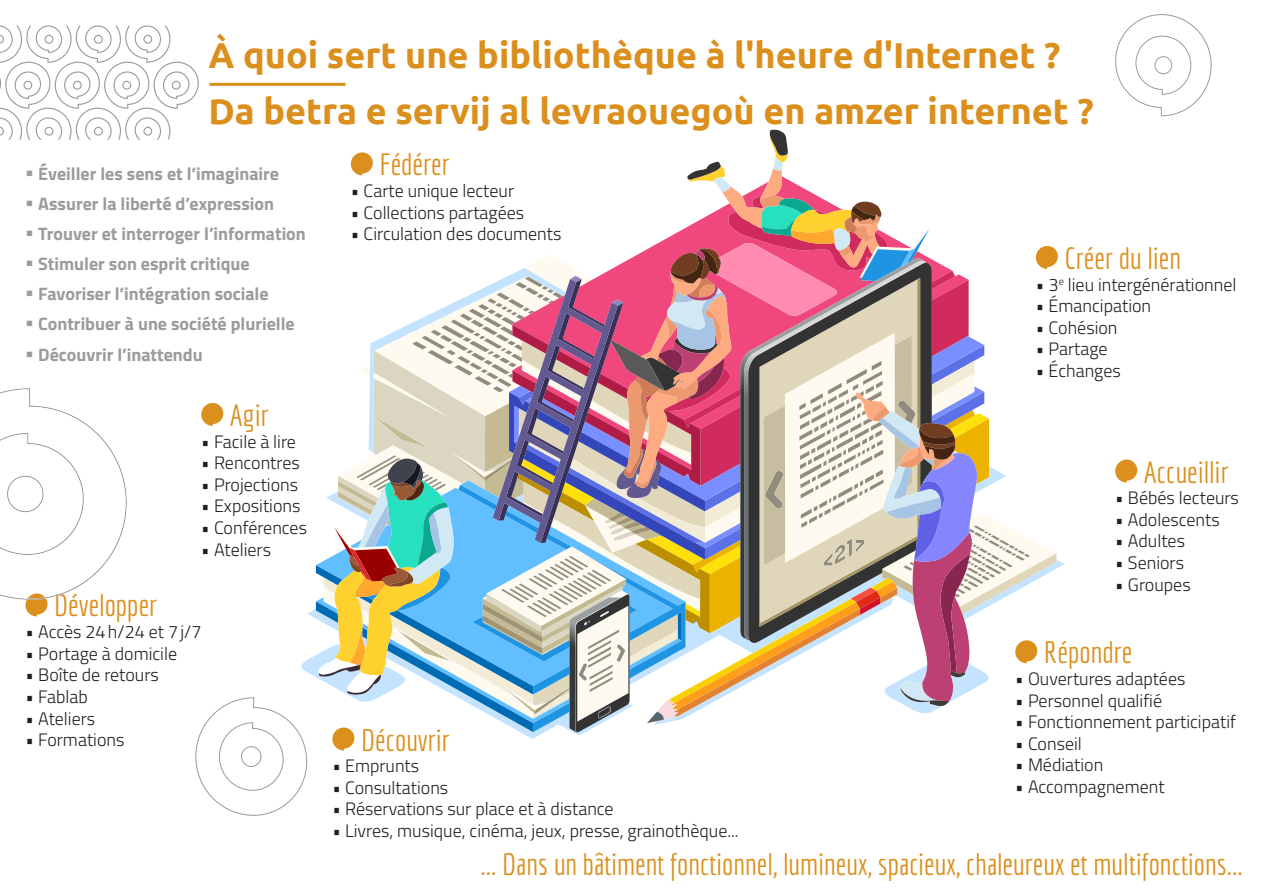
<style>
.page{position:relative;width:1263px;height:893px;background:#fff}
.page>*{position:absolute;margin:0;border:0;box-sizing:border-box;transform-origin:0 0}
.t1{font:700 36px "Ubuntu";color:#db8f1c}
.t2{font:30px "Economica";color:#db8f1b}
.t3{font:300 18px "Titillium Web";color:#231f20}
.t4{font:700 18px "Titillium Web";color:#9c9b9b}
</style>
<div class="page">
<svg style="left:195px;top:697px;width:113px;height:119px"></svg>
<svg style="left:1115px;top:14px;width:97px;height:103px"></svg>
<svg style="left:0;top:26px;width:199px;height:114px"></svg>
<svg style="left:1115px;top:460px;width:22px;height:23px"></svg>
<svg style="left:26px;top:600px;width:22px;height:16px"></svg>
<svg style="left:1056px;top:250px;width:2px;height:13px"></svg>
<svg style="left:201px;top:403px;width:22px;height:23px"></svg>
<svg style="left:977px;top:345px;width:79px;height:342px"></svg>
<svg style="left:688px;top:179px;width:128px;height:16px"></svg>
<svg style="left:814px;top:206px;width:115px;height:36px"></svg>
<svg style="left:660px;top:198px;width:154px;height:44px"></svg>
<svg style="left:687px;top:130px;width:101px;height:50px"></svg>
<svg style="left:318px;top:242px;width:659px;height:508px"></svg>
<hr style="left:209px;top:83px;width:136px;height:3px;background:#db8f1b">
<img style="left:0;top:389px;width:126px;height:211px">
<p class="t1" style="left:208px;top:34px;width:853px">À quoi sert une bibliothèque à l'heure d'Internet ?</p>
<p class="t1" style="left:208px;top:89px;width:887px">Da betra e servij al levraouegoù en amzer internet ?</p>
<p class="t4" style="left:38px;top:160px;width:242px">Éveiller les sens et l’imaginaire</p>
<p class="t4" style="left:38px;top:190px;width:237px">Assurer la liberté d’expression</p>
<p class="t4" style="left:38px;top:220px;width:269px">Trouver et interroger l’information</p>
<p class="t4" style="left:38px;top:250px;width:213px">Stimuler son esprit critique</p>
<p class="t4" style="left:38px;top:280px;width:232px">Favoriser l’intégration sociale</p>
<p class="t4" style="left:38px;top:310px;width:258px">Contribuer à une société plurielle</p>
<p class="t4" style="left:38px;top:340px;width:166px">Découvrir l’inattendu</p>
<p class="t2" style="left:230px;top:398px;width:41px">Agir</p>
<p class="t3" style="left:201px;top:428px;width:96px">• Facile à lire</p>
<p class="t3" style="left:201px;top:450px;width:100px">• Rencontres</p>
<p class="t3" style="left:201px;top:471px;width:98px">• Projections</p>
<p class="t3" style="left:201px;top:493px;width:101px">• Expositions</p>
<p class="t3" style="left:201px;top:515px;width:107px">• Conférences</p>
<p class="t3" style="left:201px;top:536px;width:71px">• Ateliers</p>
<p class="t2" style="left:379px;top:148px;width:72px">Fédérer</p>
<p class="t3" style="left:351px;top:178px;width:165px">• Carte unique lecteur</p>
<p class="t3" style="left:351px;top:199px;width:175px">• Collections partagées</p>
<p class="t3" style="left:351px;top:221px;width:212px">• Circulation des documents</p>
<p class="t2" style="left:54px;top:589px;width:105px">Développer</p>
<p class="t3" style="left:26px;top:619px;width:177px">• Accès 24h/24 et 7j/7</p>
<p class="t3" style="left:26px;top:640px;width:153px">• Portage à domicile</p>
<p class="t3" style="left:26px;top:662px;width:135px">• Boîte de retours</p>
<p class="t3" style="left:26px;top:683px;width:64px">• Fablab</p>
<p class="t3" style="left:26px;top:705px;width:71px">• Ateliers</p>
<p class="t3" style="left:26px;top:727px;width:100px">• Formations</p>
<p class="t2" style="left:361px;top:723px;width:90px">Découvrir</p>
<p class="t3" style="left:332px;top:753px;width:88px">• Emprunts</p>
<p class="t3" style="left:332px;top:774px;width:117px">• Consultations</p>
<p class="t3" style="left:332px;top:796px;width:283px">• Réservations sur place et à distance</p>
<p class="t3" style="left:332px;top:817px;width:408px">• Livres, musique, cinéma, jeux, presse, grainothèque...</p>
<p class="t2" style="left:1064px;top:241px;width:118px">Créer du lien</p>
<p class="t3" style="left:1036px;top:271px;width:202px">• 3<sup>e</sup> lieu intergénérationnel</p>
<p class="t3" style="left:1036px;top:293px;width:117px">• Émancipation</p>
<p class="t3" style="left:1036px;top:314px;width:83px">• Cohésion</p>
<p class="t3" style="left:1036px;top:336px;width:73px">• Partage</p>
<p class="t3" style="left:1036px;top:358px;width:87px">• Échanges</p>
<p class="t2" style="left:1144px;top:455px;width:86px">Accueillir</p>
<p class="t3" style="left:1115px;top:485px;width:125px">• Bébés lecteurs</p>
<p class="t3" style="left:1115px;top:506px;width:106px">• Adolescents</p>
<p class="t3" style="left:1115px;top:528px;width:71px">• Adultes</p>
<p class="t3" style="left:1115px;top:550px;width:70px">• Seniors</p>
<p class="t3" style="left:1115px;top:571px;width:77px">• Groupes</p>
<p class="t2" style="left:1044px;top:635px;width:90px">Répondre</p>
<p class="t3" style="left:1015px;top:665px;width:172px">• Ouvertures adaptées</p>
<p class="t3" style="left:1015px;top:687px;width:148px">• Personnel qualifié</p>
<p class="t3" style="left:1015px;top:709px;width:222px">• Fonctionnement participatif</p>
<p class="t3" style="left:1015px;top:730px;width:68px">• Conseil</p>
<p class="t3" style="left:1015px;top:752px;width:90px">• Médiation</p>
<p class="t3" style="left:1015px;top:773px;width:151px">• Accompagnement</p>
<p class="t2" style="left:480px;top:848px;width:764px">... Dans un bâtiment fonctionnel, lumineux, spacieux, chaleureux et multifonctions...</p>
</div>
